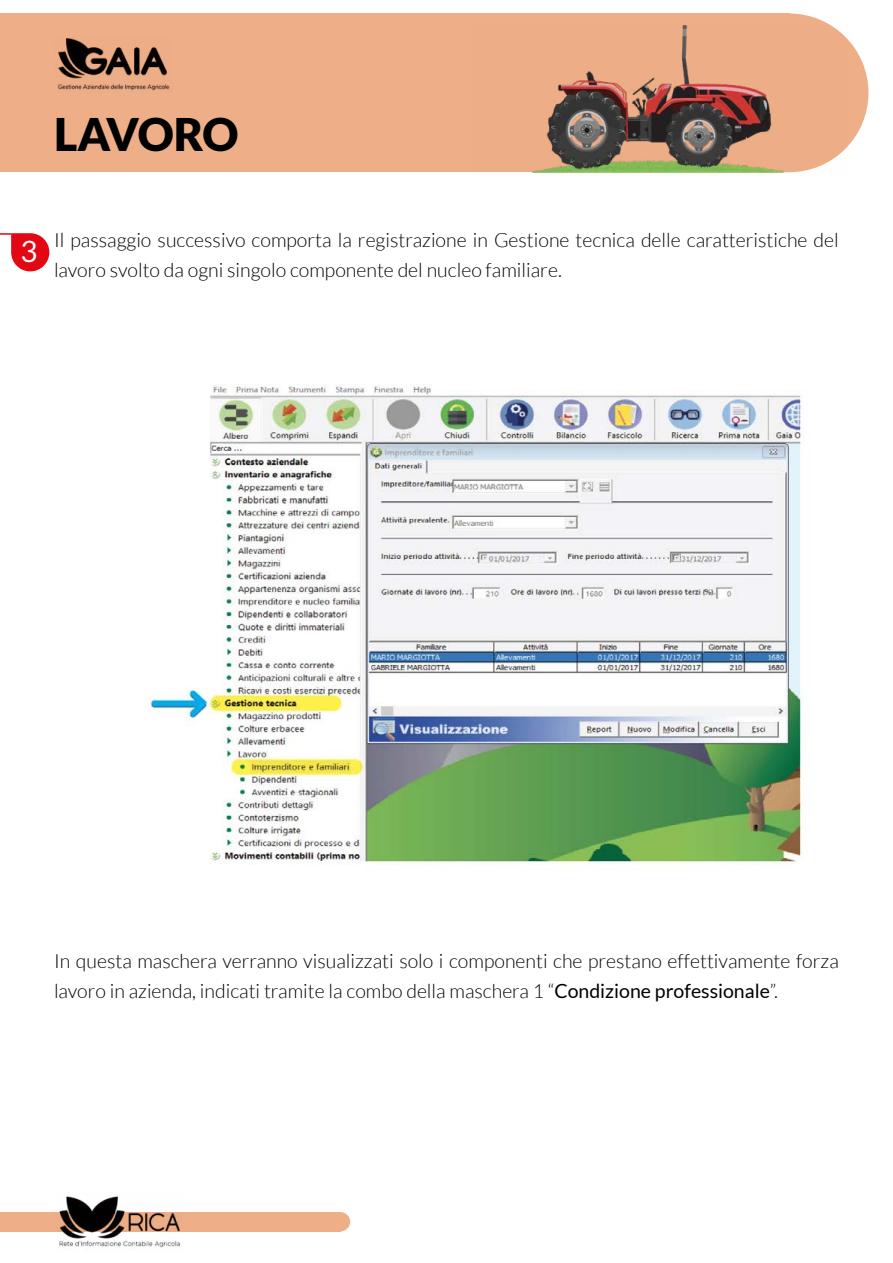
<style>
.page{position:relative;width:893px;height:1263px;background:#fff}
.page>*{position:absolute;margin:0;border:0;box-sizing:border-box;transform-origin:0 0}
.t1{font:900 45px "Lato";letter-spacing:-.025em;color:#000}
.t2{font:29.4px "Lato";color:#fff}
.t3{font:300 19.5px/30px "Lato";color:#000}
.s1{font-weight:400}
</style>
<div class="page">
<div style="left:0;top:1212px;width:341px;height:19px;background:#eeaf88"></div>
<img style="left:54px;top:1196px;width:130px;height:54px">
<div style="left:331px;top:1212px;width:19px;height:19px;background:#eeaf88;border-radius:50%"></div>
<div style="left:0;top:13px;width:789px;height:159px;background:#eeaf88"></div>
<div style="left:710px;top:13px;width:158px;height:159px;background:#eeaf88;border-radius:50%"></div>
<img style="left:531px;top:26px;width:314px;height:147px">
<img style="left:57px;top:38px;width:113px;height:53px">
<img style="left:150px;top:384px;width:654px;height:485px">
<svg style="left:0;top:233px;width:49px;height:38px"></svg>
<h1 class="t1" style="left:54px;top:109px;width:186px">LAVORO</h1>
<h2 class="t2" style="left:21px;top:235px;width:19px">3</h2>
<p class="t3" style="left:54px;top:226px;width:786px">Il passaggio successivo comporta la registrazione in Gestione tecnica delle caratteristiche del lavoro svolto da ogni singolo componente del nucleo familiare.</p>
<p class="t3" style="left:54px;top:945px;width:786px">In questa maschera verranno visualizzati solo i componenti che prestano effettivamente forza lavoro in azienda, indicati tramite la combo della maschera 1 “<span class="s1">Condizione professionale</span>”.</p>
</div>
